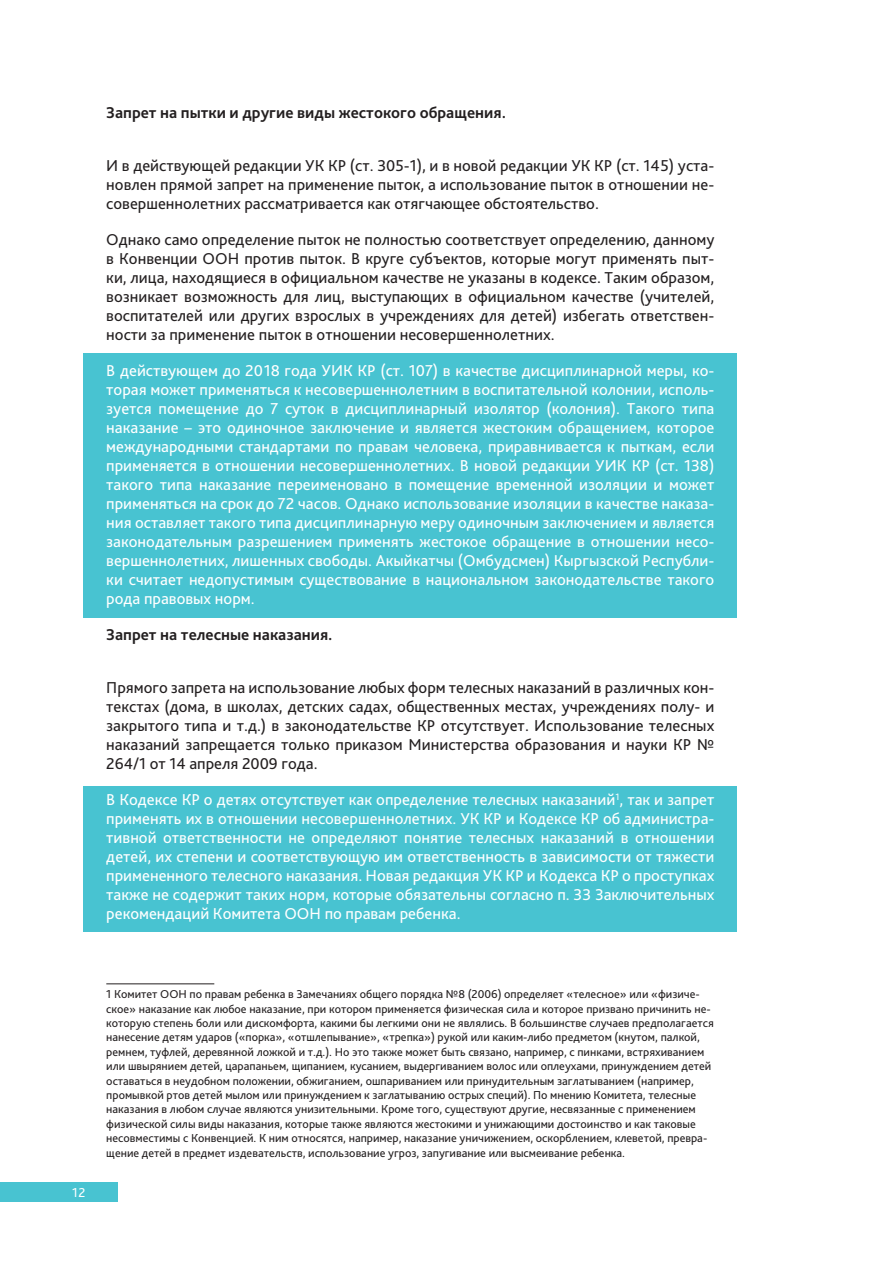
<style>
.page{position:relative;width:893px;height:1263px;background:#fff}
.page>*{position:absolute;margin:0;border:0;box-sizing:border-box;transform-origin:0 0}
.t1{font:16.5px/18.9px "Bliss Pro";color:#fff;text-align:justify}
.t2{font:16.5px/18.9px "Bliss Pro";color:#231f20;text-align:justify}
.t3{font:700 16.5px "Bliss Pro";color:#231f20}
.t4{font:13.5px "Bliss Pro";color:#fff}
.t5{font:12px/14.4px "Bliss Pro";color:#231f20}
</style>
<div class="page">
<div style="left:0;top:1182px;width:117px;height:19px;background:#48c3d1"></div>
<div style="left:83px;top:353px;width:654px;height:264px;background:#48c3d1"></div>
<div style="left:83px;top:786px;width:654px;height:146px;background:#48c3d1"></div>
<hr style="left:106px;top:983px;width:108px;height:1px;background:#231f20">
<p class="t3" style="left:106px;top:102px;width:401px">Запрет на пытки и другие виды жестокого обращения.</p>
<p class="t2" style="left:106px;top:156px;width:610px">И в действующей редакции УК КР (ст. 305-1), и в новой редакции УК КР (ст. 145) уста&shy;новлен прямой запрет на применение пыток, а использование пыток в отношении не&shy;совершеннолетних рассматривается как отягчающее обстоятельство.</p>
<p class="t2" style="left:106px;top:230px;width:610px">Однако само определение пыток не полностью соответствует определению, данному в Конвенции ООН против пыток. В круге субъектов, которые могут применять пыт&shy;ки, лица, находящиеся в официальном качестве не указаны в кодексе. Таким образом, возникает возможность для лиц, выступающих в официальном качестве (учителей, воспитателей или других взрослых в учреждениях для детей) избегать ответствен&shy;ности за применение пыток в отношении несовершеннолетних.</p>
<p class="t1" style="left:106px;top:360px;width:610px">В действующем до 2018 года УИК КР (ст. 107) в качестве дисциплинарной меры, ко&shy;торая может применяться к несовершеннолетним в воспитательной колонии, исполь&shy;зуется помещение до 7 суток в дисциплинарный изолятор (колония). Такого типа наказание – это одиночное заключение и является жестоким обращением, которое международными стандартами по правам человека, приравнивается к пыткам, если применяется в отношении несовершеннолетних. В новой редакции УИК КР (ст. 138) такого типа наказание переименовано в помещение временной изоляции и может применяться на срок до 72 часов. Однако использование изоляции в качестве наказа&shy;ния оставляет такого типа дисциплинарную меру одиночным заключением и является законодательным разрешением применять жестокое обращение в отношении несо&shy;вершеннолетних, лишенных свободы. Акыйкатчы (Омбудсмен) Кыргызской Республи&shy;ки считает недопустимым существование в национальном законодательстве такого рода правовых норм.</p>
<p class="t3" style="left:106px;top:625px;width:228px">Запрет на телесные наказания.</p>
<p class="t2" style="left:106px;top:678px;width:610px">Прямого запрета на использование любых форм телесных наказаний в различных кон&shy;текстах (дома, в школах, детских садах, общественных местах, учреждениях полу- и закрытого типа и т.д.) в законодательстве КР отсутствует. Использование телесных наказаний запрещается только приказом Министерства образования и науки КР № 264/1 от 14 апреля 2009 года.</p>
<p class="t1" style="left:106px;top:790px;width:610px">В Кодексе КР о детях отсутствует как определение телесных наказаний<sup>1</sup>, так и запрет применять их в отношении несовершеннолетних. УК КР и Кодексе КР об администра&shy;тивной ответственности не определяют понятие телесных наказаний в отношении детей, их степени и соответствующую им ответственность в зависимости от тяжести примененного телесного наказания. Новая редакция УК КР и Кодекса КР о проступках также не содержит таких норм, которые обязательны согласно п. 33 Заключительных рекомендаций Комитета ООН по правам ребенка.</p>
<p class="t4" style="left:72px;top:1184px;width:15px">12</p>
<p class="t5" style="left:106px;top:987px;width:609px">1 Комитет ООН по правам ребенка в Замечаниях общего порядка №8 (2006) определяет «телесное» или «физиче&shy;ское» наказание как любое наказание, при котором применяется физическая сила и которое призвано причинить не&shy;которую степень боли или дискомфорта, какими бы легкими они не являлись. В большинстве случаев предполагается нанесение детям ударов («порка», «отшлепывание», «трепка») рукой или каким-либо предметом (кнутом, палкой, ремнем, туфлей, деревянной ложкой и т.д.). Но это также может быть связано, например, с пинками, встряхиванием или швырянием детей, царапаньем, щипанием, кусанием, выдергиванием волос или оплеухами, принуждением детей оставаться в неудобном положении, обжиганием, ошпариванием или принудительным заглатыванием (например, промывкой ртов детей мылом или принуждением к заглатыванию острых специй). По мнению Комитета, телесные наказания в любом случае являются унизительными. Кроме того, существуют другие, несвязанные с применением физической силы виды наказания, которые также являются жестокими и унижающими достоинство и как таковые несовместимы с Конвенцией. К ним относятся, например, наказание уничижением, оскорблением, клеветой, превра&shy;щение детей в предмет издевательств, использование угроз, запугивание или высмеивание ребенка.</p>
</div>
